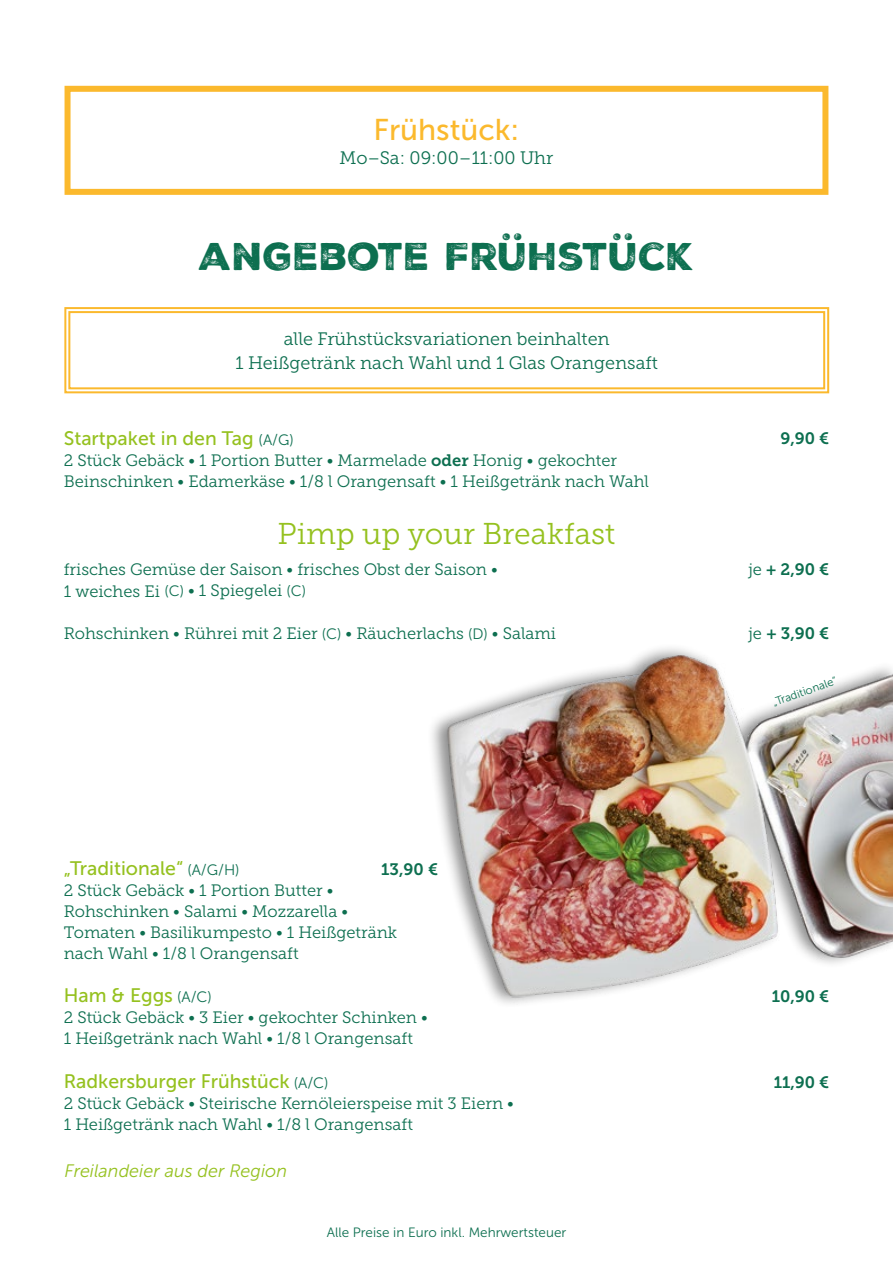
<style>
.page{position:relative;width:893px;height:1263px;background:#fff}
.page>*{position:absolute;margin:0;border:0;box-sizing:border-box;transform-origin:0 0}
.t1{font:37.5px "Nexa Rust Sans Black 2";color:#0d6f50}
.t2{font:30px "Museo Slab 300";color:#95c11f}
.t3{font:30px "Museo Sans 500";color:#fbb92d}
.t4{font:19.5px "Museo Sans 500";color:#95c11f}
.t5{font:18px/24px "Museo Slab 300";color:#0d6f50;text-align:center}
.t6{font:italic 18px "Museo Sans 300";color:#95c11f}
.t7{font:16.5px/21px "Museo Slab 300";color:#0d6f50}
.t8{font:16.5px "Museo Slab 700";color:#0d6f50}
.t9{font:13.5px "Museo Sans 300";color:#0d6f50}
.t10{font:11.4px "Museo Sans 300";color:#0d6f50}
.s1{font-family:"Museo Sans 300";font-size:15px;color:#0d6f50}
.s2{font-family:"Museo Slab 700"}
.s3{font-family:"Museo Sans 300";font-size:15px}
.s4{font-family:"Museo Slab 300"}
</style>
<div class="page">
<div style="left:65px;top:86px;width:763px;height:109px;border:6px solid #fbb92d"></div>
<img style="left:439px;top:656px;width:454px;height:348px">
<svg style="left:64px;top:307px;width:766px;height:87px"></svg>
<div style="left:68px;top:311px;width:757px;height:78px;border:2px solid #fbb92d"></div>
<h2 class="t3" style="left:374px;top:113px;width:147px">Frühstück:</h2>
<p class="t5" style="left:340px;top:145px;width:215px">Mo–Sa: 09:00–11:00 Uhr</p>
<h1 class="t1" style="left:199px;top:231px;width:497px">ANGEBOTE FRÜHSTÜCK</h1>
<p class="t5" style="left:235px;top:327px;width:424px">alle Frühstücksvariationen beinhalten<br>1 Heißgetränk nach Wahl und 1 Glas Orangensaft</p>
<p class="t4" style="left:64px;top:428px;width:232px">Startpaket in den Tag <span class="s1">(A/G)</span></p>
<p class="t7" style="left:64px;top:450px;width:587px">2 Stück Gebäck • 1 Portion Butter • Marmelade <span class="s2">oder</span> Honig • gekochter<br>Beinschinken • Edamerkäse • 1/8 l Orangensaft • 1 Heißgetränk nach Wahl</p>
<h2 class="t2" style="left:278px;top:517px;width:339px">Pimp up your Breakfast</h2>
<p class="t7" style="left:64px;top:559px;width:436px">frisches Gemüse der Saison • frisches Obst der Saison •<br>1 weiches Ei <span class="s3">(C)</span> • 1 Spiegelei <span class="s3">(C)</span></p>
<p class="t7" style="left:64px;top:622px;width:494px">Rohschinken • Rührei mit 2 Eier <span class="s3">(C)</span> • Räucherlachs <span class="s3">(D)</span> • Salami</p>
<p class="t8" style="left:780px;top:429px;width:50px">9,90 €</p>
<p class="t8" style="left:748px;top:560px;width:82px"><span class="s4">je</span> + 2,90 €</p>
<p class="t8" style="left:748px;top:623px;width:82px"><span class="s4">je</span> + 3,90 €</p>
<p class="t10" style="left:771px;top:696px;width:69px;rotate:-19deg">„Traditionale“</p>
<p class="t4" style="left:64px;top:857px;width:177px">„Traditionale“ <span class="s1">(A/G/H)</span></p>
<p class="t7" style="left:64px;top:880px;width:335px">2 Stück Gebäck • 1 Portion Butter • Rohschinken • Salami • Mozzarella • Tomaten • Basilikumpesto • 1 Heißgetränk nach Wahl • 1/8 l Orangensaft</p>
<p class="t4" style="left:64px;top:985px;width:150px">Ham &amp; Eggs <span class="s1">(A/C)</span></p>
<p class="t7" style="left:64px;top:1007px;width:366px">2 Stück Gebäck • 3 Eier • gekochter Schinken •<br>1 Heißgetränk nach Wahl • 1/8 l Orangensaft</p>
<p class="t4" style="left:64px;top:1070px;width:266px">Radkersburger Frühstück <span class="s1">(A/C)</span></p>
<p class="t7" style="left:64px;top:1093px;width:452px">2 Stück Gebäck • Steirische Kernöleierspeise mit 3 Eiern •<br>1 Heißgetränk nach Wahl • 1/8 l Orangensaft</p>
<p class="t8" style="left:381px;top:860px;width:58px">13,90 €</p>
<p class="t6" style="left:65px;top:1161px;width:224px">Freilandeier aus der Region</p>
<p class="t9" style="left:327px;top:1225px;width:241px">Alle Preise in Euro inkl. Mehrwertsteuer</p>
<p class="t8" style="left:772px;top:987px;width:59px">10,90 €</p>
<p class="t8" style="left:774px;top:1073px;width:57px">11,90 €</p>
</div>
